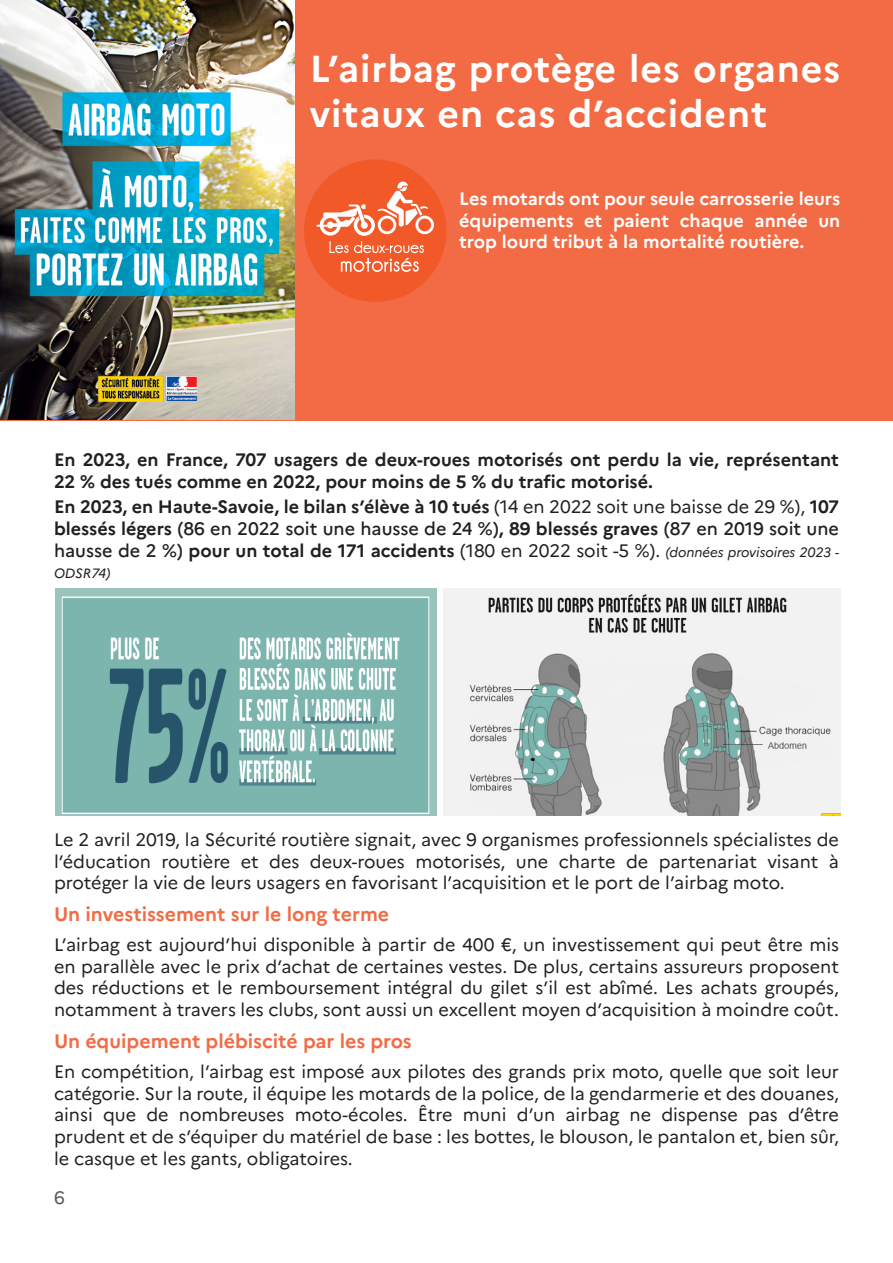
<style>
.page{position:relative;width:893px;height:1263px;background:#fff}
.page>*{position:absolute;margin:0;border:0;box-sizing:border-box;transform-origin:0 0}
.t1{font:700 37.5px/45px "Marianne";letter-spacing:.025em;color:#fff}
.t2{font:700 19.5px "Marianne";color:#f26b44}
.t3{font:18px/21.6px "Marianne";color:#231f20;text-align:justify}
.t4{font:700 18px/21.6px "Marianne";color:#231f20}
.t5{font:700 18px/21.6px "Marianne";color:#fff;text-align:justify}
.t6{font:18px "Marianne";color:#57585a}
.t7{font:italic 13.5px "Marianne";color:#231f20}
.s1{font-weight:400}
.s2{font-weight:500}
.s3{font-weight:400;font-style:italic;font-size:13.5px}
</style>
<div class="page">
<div style="left:0;top:0;width:893px;height:420px;background:#f26b44"></div>
<img style="left:0;top:0;width:295px;height:420px">
<div style="left:304px;top:159px;width:142px;height:143px;background:#f15929;border-radius:50%"></div>
<svg style="left:316px;top:182px;width:118px;height:90px"></svg>
<img style="left:55px;top:589px;width:381px;height:226px">
<img style="left:444px;top:589px;width:396px;height:226px">
<p class="t1" style="left:310px;top:46px;width:532px">L’airbag protège les organes vitaux en cas d’accident</p>
<p class="t5" style="left:459px;top:188px;width:383px">Les motards ont pour seule carrosserie leurs équipements et paient chaque année un trop lourd tribut à la mortalité routière.</p>
<p class="t4" style="left:54px;top:449px;width:786px">En 2023, en France, 707 usagers de deux-roues motorisés ont perdu la vie, représentant<br>22 % des tués comme en 2022, pour moins de 5 % du trafic motorisé.</p>
<p class="t4" style="left:54px;top:496px;width:787px;text-align:justify">En 2023, en Haute-Savoie, le bilan s’élève à 10 tués <span class="s1">(14 en 2022 soit une baisse de 29 %),</span> 107 blessés légers <span class="s2">(86 en 2022 soit une hausse de 24 %)</span>, 89 blessés graves <span class="s2">(87 en 2019 soit une hausse de 2 %)</span> pour un total de 171 accidents <span class="s1">(180 en 2022 soit -5 %).</span> <span class="s3">(données provisoires 2023 -</span></p>
<p class="t7" style="left:54px;top:565px;width:58px">ODSR74)</p>
<p class="t3" style="left:54px;top:829px;width:786px">Le 2 avril 2019, la Sécurité routière signait, avec 9 organismes professionnels spécialistes de l’éducation routière et des deux-roues motorisés, une charte de partenariat visant à protéger la vie de leurs usagers en favorisant l’acquisition et le port de l’airbag moto.</p>
<p class="t2" style="left:54px;top:902px;width:337px">Un investissement sur le long terme</p>
<p class="t3" style="left:54px;top:934px;width:786px">L’airbag est aujourd’hui disponible à partir de 400 €, un investissement qui peut être mis en parallèle avec le prix d’achat de certaines vestes. De plus, certains assureurs proposent des réductions et le remboursement intégral du gilet s’il est abîmé. Les achats groupés, notamment à travers les clubs, sont aussi un excellent moyen d’acquisition à moindre coût.</p>
<p class="t2" style="left:54px;top:1029px;width:359px">Un équipement plébiscité par les pros</p>
<p class="t3" style="left:54px;top:1061px;width:787px">En compétition, l’airbag est imposé aux pilotes des grands prix moto, quelle que soit leur catégorie. Sur la route, il équipe les motards de la police, de la gendarmerie et des douanes, ainsi que de nombreuses moto-écoles. Être muni d’un airbag ne dispense pas d’être prudent et de s’équiper du matériel de base : les bottes, le blouson, le pantalon et, bien sûr, le casque et les gants, obligatoires.</p>
<p class="t6" style="left:54px;top:1187px;width:12px">6</p>
</div>
